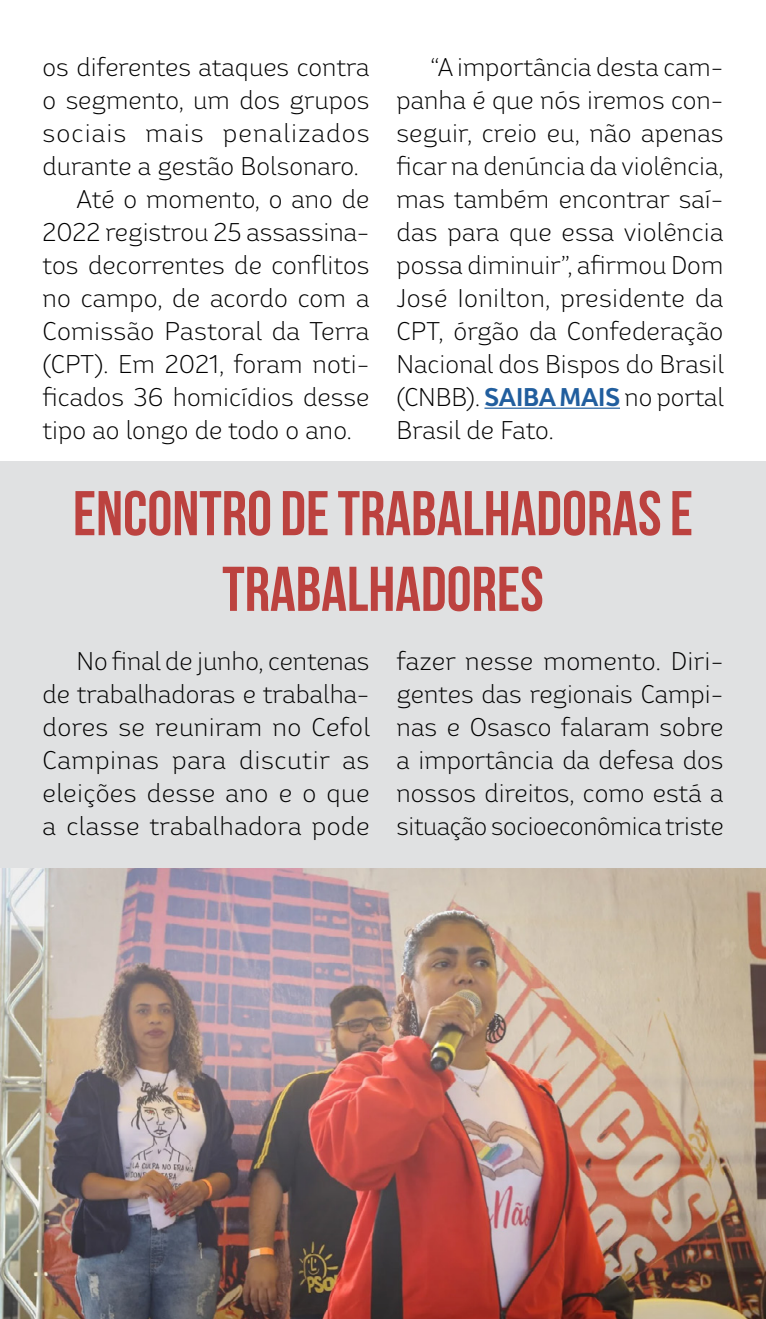
<style>
.page{position:relative;width:766px;height:1319px;background:#fff}
.page>*{position:absolute;margin:0;border:0;box-sizing:border-box;transform-origin:0 0}
.t1{font:700 63px/75.6px "Bebas Neue";color:#bc423f;text-align:center}
.t2{font:300 24px/33px "Bw Helder W2";color:#000;text-align:justify}
.t3{font:300 24px "Bw Helder W2";letter-spacing:.045em;color:#000}
.s1{font-weight:700;color:#215e9e}
</style>
<div class="page">
<div style="left:0;top:461px;width:765px;height:857px;background:#e0e1e2"></div>
<hr style="left:484px;top:407px;width:135px;height:2px;background:#215e9e">
<img style="left:0;top:868px;width:765px;height:450px">
<p class="t2" style="left:43px;top:50px;width:328px">os diferentes ataques contra</p>
<p class="t2" style="left:43px;top:83px;width:328px">o segmento, um dos grupos</p>
<p class="t3" style="left:43px;top:118px;width:328px">sociais mais penalizados</p>
<p class="t2" style="left:43px;top:149px;width:317px">durante a gestão Bolsonaro.</p>
<p class="t2" style="left:77px;top:182px;width:294px">Até o momento, o ano de</p>
<p class="t2" style="left:43px;top:215px;width:328px">2022 registrou 25 assassina-</p>
<p class="t2" style="left:43px;top:248px;width:328px">tos decorrentes de conflitos</p>
<p class="t2" style="left:43px;top:281px;width:328px">no campo, de acordo com a</p>
<p class="t2" style="left:43px;top:314px;width:328px">Comissão Pastoral da Terra</p>
<p class="t2" style="left:43px;top:347px;width:328px">(CPT). Em 2021, foram noti-</p>
<p class="t2" style="left:43px;top:380px;width:328px">ficados 36 homicídios desse</p>
<p class="t2" style="left:43px;top:413px;width:310px">tipo ao longo de todo o ano.</p>
<p class="t2" style="left:396px;top:50px;width:329px;text-indent:34px">“A importância desta cam&shy;panha é que nós iremos con&shy;seguir, creio eu, não apenas ficar na denúncia da violência, mas também encontrar saí&shy;das para que essa violência possa diminuir”, afirmou Dom José Ionilton, presidente da CPT, órgão da Confederação Nacional dos Bispos do Brasil (CNBB). <span class="s1">SAIBA MAIS</span> no portal Brasil de Fato.</p>
<h1 class="t1" style="left:73px;top:475px;width:621px">ENCONTRO DE TRABALHADORAS E<br>TRABALHADORES</h1>
<p class="t2" style="left:43px;top:644px;width:329px;text-indent:34px">No final de junho, centenas de trabalhadoras e trabalha&shy;dores se reuniram no Cefol Campinas para discutir as eleições desse ano e o que a classe trabalhadora pode</p>
<p class="t2" style="left:396px;top:644px;width:328px">fazer nesse momento. Diri&shy;gentes das regionais Campi&shy;nas e Osasco falaram sobre a importância da defesa dos nossos direitos, como está a situação socioeconômica triste</p>
</div>
